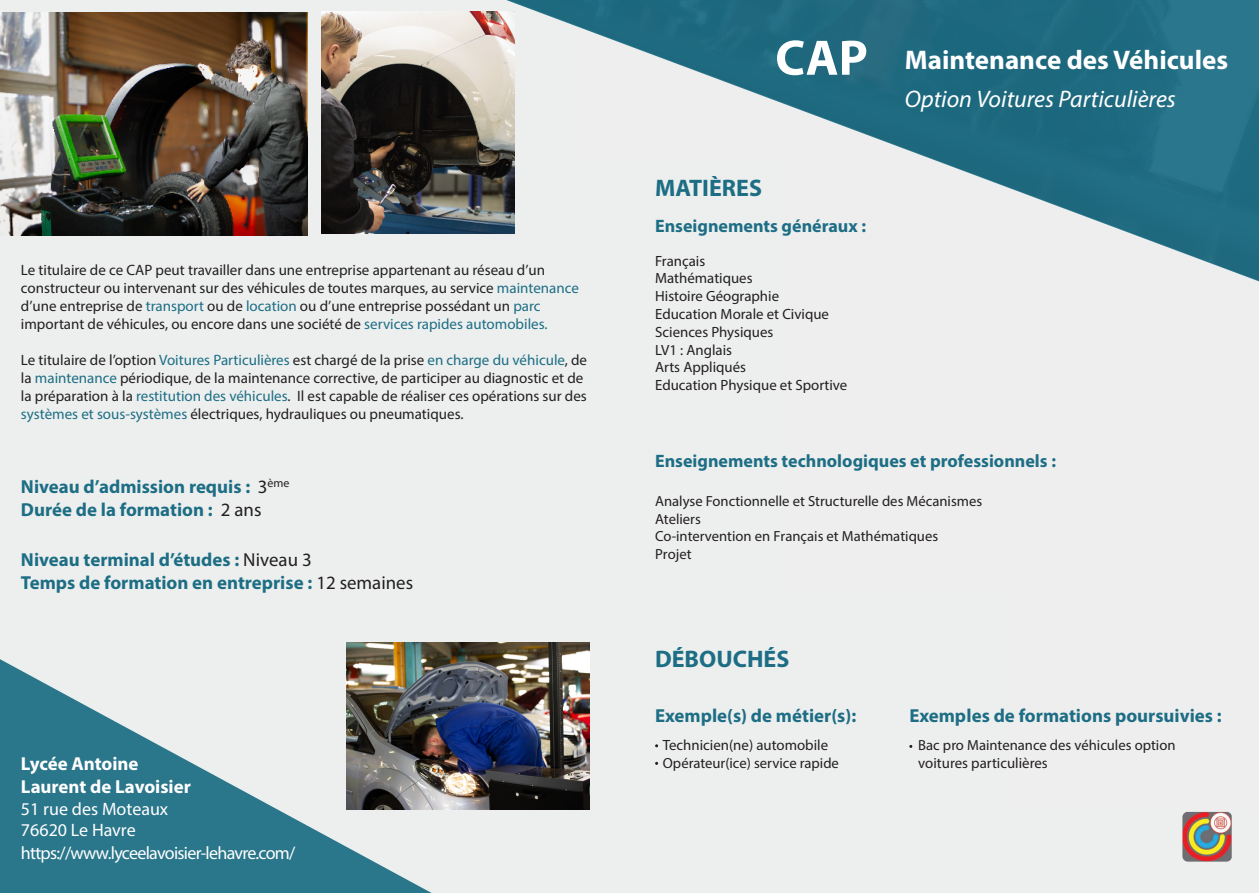
<style>
.page{position:relative;width:1259px;height:893px;background:#edefee}
.page>*{position:absolute;margin:0;border:0;box-sizing:border-box;transform-origin:0 0}
.t1{font:700 50.25px "Myriad Pro";color:#fff}
.t2{font:700 27px "Myriad Pro";color:#fff}
.t3{font:italic 24px "Myriad Pro";color:#fff}
.t4{font:700 24px "Myriad Pro";color:#1d6e85}
.t5{font:700 18.9px "Myriad Pro";color:#1d6e85}
.t6{font:700 18.9px "Myriad Pro";color:#fff}
.t7{font:700 18px "Myriad Pro";color:#1d6e85}
.t8{font:18px "Myriad Pro";letter-spacing:-.04em;color:#fff}
.t9{font:18px/21.6px "Myriad Pro";color:#fff}
.t10{font:15px/18px "Myriad Pro";color:#231f20}
.t11{font:14.85px/17.9px "Myriad Pro";color:#231f20}
.t12{font:14.7px/17.5px "Myriad Pro";color:#231f20}
.s1{color:#1d6e85}
.s2{font-weight:400;color:#231f20}
</style>
<div class="page">
<img style="left:321px;top:12px;width:35px;height:221px">
<svg style="left:0;top:598px;width:659px;height:295px;background:#acc6cc"></svg>
<svg style="left:356px;top:0;width:903px;height:288px;background:#89a7af"></svg>
<img style="left:0;top:13px;width:307px;height:223px">
<img style="left:1182px;top:812px;width:49px;height:50px">
<img style="left:347px;top:642px;width:242px;height:167px">
<p class="t10" style="left:21px;top:260px;width:559px">Le titulaire de ce CAP peut travailler dans une entreprise appartenant au réseau d’un constructeur ou intervenant sur des véhicules de toutes marques, au service <span class="s1">maintenance </span>d’une entreprise de <span class="s1">transport</span> ou de <span class="s1">location</span> ou d’une entreprise possédant un <span class="s1">parc </span>important de véhicules, ou encore dans une société de <span class="s1">services rapides automobiles.</span></p>
<p class="t10" style="left:21px;top:350px;width:568px">Le titulaire de l’option <span class="s1">Voitures Particulières</span> est chargé de la prise <span class="s1">en charge du véhicule</span>, de la <span class="s1">maintenance</span> périodique, de la maintenance corrective, de participer au diagnostic et de la préparation à la <span class="s1">restitution des véhicules</span>. Il est capable de réaliser ces opérations sur des <span class="s1">systèmes et sous-systèmes</span> électriques, hydrauliques ou pneumatiques.</p>
<p class="t5" style="left:21px;top:474px;width:270px">Niveau d’admission requis : <span class="s2">3</span><sup>ème</sup></p>
<p class="t5" style="left:21px;top:497px;width:242px">Durée de la formation : <span class="s2">2 ans</span></p>
<p class="t5" style="left:21px;top:547px;width:292px">Niveau terminal d’études : <span class="s2">Niveau 3</span></p>
<p class="t5" style="left:21px;top:570px;width:394px">Temps de formation en entreprise : <span class="s2">12 semaines</span></p>
<p class="t6" style="left:21px;top:752px;width:119px">Lycée Antoine</p>
<p class="t6" style="left:21px;top:774px;width:171px">Laurent de Lavoisier</p>
<p class="t9" style="left:21px;top:797px;width:149px">51 rue des Moteaux<br>76620 Le Havre</p>
<p class="t8" style="left:21px;top:841px;width:276px">https://www.lyceelavoisier-lehavre.com/</p>
<p class="t1" style="left:775px;top:25px;width:94px">CAP</p>
<p class="t4" style="left:655px;top:172px;width:108px">MATIÈRES</p>
<p class="t7" style="left:655px;top:214px;width:212px">Enseignements généraux :</p>
<p class="t11" style="left:655px;top:251px;width:52px">Français</p>
<p class="t11" style="left:655px;top:269px;width:99px">Mathématiques</p>
<p class="t11" style="left:655px;top:287px;width:175px">Histoire Géographie<br>Education Morale et Civique</p>
<p class="t11" style="left:655px;top:323px;width:120px">Sciences Physiques</p>
<p class="t11" style="left:655px;top:340px;width:79px">LV1 : Anglais</p>
<p class="t11" style="left:655px;top:358px;width:92px">Arts Appliqués</p>
<p class="t11" style="left:655px;top:376px;width:194px">Education Physique et Sportive</p>
<p class="t2" style="left:905px;top:42px;width:325px">Maintenance des Véhicules</p>
<p class="t3" style="left:905px;top:84px;width:272px">Option Voitures Particulières</p>
<p class="t7" style="left:655px;top:449px;width:402px">Enseignements technologiques et professionnels :</p>
<p class="t12" style="left:655px;top:492px;width:328px">Analyse Fonctionnelle et Structurelle des Mécanismes<br>Ateliers<br>Co-intervention en Français et Mathématiques<br>Projet</p>
<p class="t4" style="left:655px;top:643px;width:136px">DÉBOUCHÉS</p>
<p class="t5" style="left:655px;top:703px;width:203px">Exemple(s) de métier(s):</p>
<p class="t11" style="left:663px;top:736px;width:167px">Technicien(ne) automobile</p>
<p class="t12" style="left:663px;top:754px;width:178px">Opérateur(ice) service rapide</p>
<p class="t5" style="left:909px;top:703px;width:314px">Exemples de formations poursuivies :</p>
<p class="t12" style="left:918px;top:736px;width:259px">Bac pro Maintenance des véhicules option</p>
<p class="t11" style="left:918px;top:754px;width:131px">voitures particulières</p>
</div>
